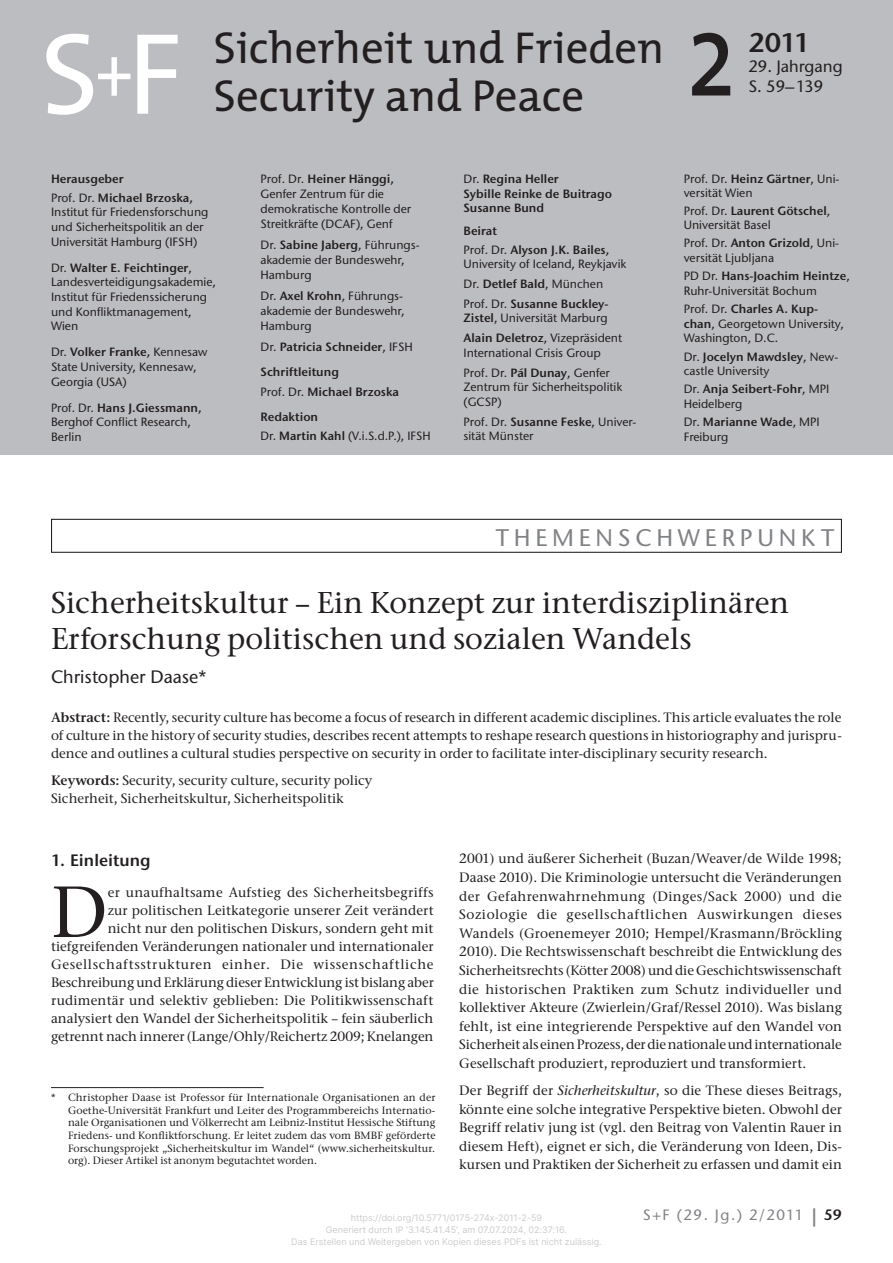
<style>
.page{position:relative;width:893px;height:1263px;background:#fff}
.page>*{position:absolute;margin:0;border:0;box-sizing:border-box;transform-origin:0 0}
.t1{font:120px "The Mix";color:#231f20;scale:.84 1}
.t2{font:117px "The Mix";color:#fff}
.t3{font:500 72.15px "Stone Serif ITC";color:#231f20}
.t4{font:45px/48px "The Mix";color:#231f20}
.t5{font:500 30px/36px "Stone Serif ITC";color:#231f20}
.t6{font:27px "Stone Sans ITC Semi";color:#231f20}
.t7{font:500 24px "Stone Sans ITC";letter-spacing:.2em;color:#808285}
.t8{font:500 18px "Stone Sans ITC";color:#231f20}
.t9{font:500 16.5px/19.8px "Stone Sans ITC";color:#231f20}
.t10{font:16.5px "Stone Sans ITC Semi";color:#231f20}
.t11{font:500 15px "Stone Sans ITC";letter-spacing:.1em;color:#808285}
.t12{font:500 13.5px/18.6px "Stone Serif ITC";color:#231f20;text-align:justify}
.t13{font:500 12px/14.5px "Stone Sans ITC";color:#231f20}
.t14{font:12px/25.5px "Stone Sans ITC Semi";color:#231f20}
.t15{font:500 10.5px/12.8px "Stone Serif ITC";color:#231f20;text-align:justify}
.t16{font:9px/12px "Inter";color:#ccc;text-align:center}
.s1{font-family:"Stone Sans ITC";font-weight:500}
.s2{font-family:"Stone Sans ITC Semi";font-weight:400}
.s3{font-family:"Stone Serif ITC Semi";font-weight:400}
.s4{font-style:italic}
.s5{font-size:21px}
.s6{font-family:"Stone Sans ITC Semi";font-weight:400;color:#231f20}
</style>
<div class="page">
<div style="left:0;top:0;width:893px;height:455px;background:#bcbdc0"></div>
<div style="left:51px;top:519px;width:791px;height:34px;border:1px solid #231f20"></div>
<hr style="left:51px;top:1087px;width:213px;height:1px;background:#231f20">
<h2 class="t2" style="left:40px;top:-1px;width:143px">S<sup>+</sup>F</h2>
<h3 class="t4" style="left:213px;top:24px;width:452px">Sicherheit und Frieden<br>Security and Peace</h3>
<h1 class="t1" style="left:687px;top:-22px;width:59px">2</h1>
<h3 class="t6" style="left:748px;top:26px;width:64px">2011</h3>
<p class="t9" style="left:748px;top:56px;width:96px">29. Jahrgang<br>S. 59–139</p>
<p class="t14" style="left:51px;top:169px;width:144px;line-height:18.8px">Herausgeber<br><span class="s1">Prof. Dr.</span> Michael Brzoska,</p>
<p class="t13" style="left:51px;top:205px;width:159px">Institut für Friedensforschung und Sicherheitspolitik an der<br>Universität Hamburg (IFSH)</p>
<p class="t14" style="left:51px;top:255px;width:142px"><span class="s1">Dr.</span> Walter E. Feichtinger<span class="s1">,</span></p>
<p class="t13" style="left:51px;top:275px;width:166px">Landesverteidigungsakademie,<br>Institut für Friedenssicherung und Konfliktmanagement,<br>Wien</p>
<p class="t14" style="left:51px;top:339px;width:158px"><span class="s1">Dr.</span> Volker Franke, <span class="s1">Kennesaw</span></p>
<p class="t13" style="left:51px;top:359px;width:147px">State University, Kennesaw,<br>Georgia (USA)</p>
<p class="t14" style="left:51px;top:395px;width:152px"><span class="s1">Prof. Dr.</span> Hans J.Giessmann,</p>
<p class="t13" style="left:51px;top:415px;width:141px">Berghof Conflict Research,<br>Berlin</p>
<p class="t14" style="left:260px;top:166px;width:135px"><span class="s1">Prof. Dr.</span> Heiner Hänggi,</p>
<p class="t13" style="left:260px;top:186px;width:152px">Genfer Zentrum für die demokratische Kontrolle der<br>Streitkräfte (DCAF), Genf</p>
<p class="t13" style="left:260px;top:237px;width:161px">Dr. <span class="s2">Sabine Jaberg</span>, Führungs&shy;akademie der Bundeswehr,<br>Hamburg</p>
<p class="t13" style="left:260px;top:288px;width:146px">Dr. <span class="s2">Axel Krohn</span>, Führungs&shy;akademie der Bundeswehr,<br>Hamburg</p>
<p class="t14" style="left:260px;top:334px;width:154px"><span class="s1">Dr.</span> Patricia Schneider<span class="s1">, IFSH<br></span>Schriftleitung</p>
<p class="t14" style="left:260px;top:378px;width:140px"><span class="s1">Prof. Dr.</span> Michael Brzoska<br>Redaktion</p>
<p class="t13" style="left:260px;top:429px;width:172px">Dr. <span class="s2">Martin Kahl</span> (V.i.S.d.P.), IFSH</p>
<p class="t14" style="left:463px;top:172px;width:150px;line-height:14.4px"><span class="s1">Dr.</span> Regina Heller<br>Sybille Reinke de Buitrago<br>Susanne Bund</p>
<p class="t14" style="left:463px;top:222px;width:147px;line-height:18.6px">Beirat<br><span class="s1">Prof. Dr.</span> Alyson J.K. Bailes,</p>
<p class="t13" style="left:463px;top:254px;width:164px;line-height:19.4px">University of Iceland, Reykjavik<br>Dr. <span class="s2">Detlef Bald</span>, München</p>
<p class="t14" style="left:463px;top:291px;width:147px"><span class="s1">Prof. Dr.</span> Susanne Buckley-</p>
<p class="t13" style="left:463px;top:308px;width:160px;line-height:20.2px"><span class="s2">Zistel</span>, Universität Marburg<br><span class="s2">Alain Deletroz</span>, Vizepräsident</p>
<p class="t13" style="left:463px;top:342px;width:148px;line-height:20.2px">International Crisis Group<br>Prof. Dr. <span class="s2">Pál Dunay</span>, Genfer</p>
<p class="t13" style="left:463px;top:380px;width:160px">Zentrum für Sicherheitspolitik (GCSP)</p>
<p class="t13" style="left:463px;top:414px;width:174px">Prof. Dr. <span class="s2">Susanne Feske</span>, Univer&shy;sität Münster</p>
<p class="t13" style="left:684px;top:172px;width:157px;line-height:14.1px">Prof. Dr. <span class="s2">Heinz Gärtner</span>, Uni&shy;versität Wien</p>
<p class="t14" style="left:684px;top:198px;width:148px"><span class="s1">Prof. Dr.</span> Laurent Götschel<span class="s1">,</span></p>
<p class="t13" style="left:684px;top:216px;width:157px;line-height:18.1px">Universität Basel<br>Prof. Dr. <span class="s2">Anton Grizold</span>, Uni-</p>
<p class="t13" style="left:684px;top:251px;width:92px">versität Ljubljana</p>
<p class="t14" style="left:684px;top:263px;width:168px"><span class="s1">PD Dr.</span> Hans-Joachim Heintze<span class="s1">,</span></p>
<p class="t13" style="left:684px;top:283px;width:135px">Ruhr-Universität Bochum</p>
<p class="t14" style="left:684px;top:296px;width:136px"><span class="s1">Prof. Dr.</span> Charles A. Kup-</p>
<p class="t13" style="left:684px;top:316px;width:162px"><span class="s2">chan</span>, Georgetown University,<br>Washington, D.C.</p>
<p class="t14" style="left:684px;top:343px;width:156px"><span class="s1">Dr.</span> Jocelyn Mawdsley<span class="s1">, New-</span></p>
<p class="t13" style="left:684px;top:364px;width:87px">castle University</p>
<p class="t14" style="left:684px;top:376px;width:147px"><span class="s1">Dr.</span> Anja Seibert-Fohr<span class="s1">, MPI</span></p>
<p class="t13" style="left:684px;top:396px;width:60px">Heidelberg</p>
<p class="t14" style="left:684px;top:409px;width:138px"><span class="s1">Dr.</span> Marianne Wade<span class="s1">, MPI</span></p>
<p class="t13" style="left:684px;top:429px;width:46px">Freiburg</p>
<h3 class="t7" style="left:496px;top:523px;width:340px">THEMENSCHWERPUNKT</h3>
<h3 class="t5" style="left:51px;top:584px;width:740px">Sicherheitskultur – Ein Konzept zur interdisziplinären<br>Erforschung politischen und sozialen Wandels</h3>
<h3 class="t8" style="left:51px;top:666px;width:157px">Christopher Daase*</h3>
<p class="t12" style="left:51px;top:708px;width:792px;line-height:18px"><span class="s3">Abstract:</span> Recently, security culture has become a focus of research in different academic disciplines. This article evaluates the role of culture in the history of security studies, describes recent attempts to reshape research questions in historiography and jurispru&shy;dence and outlines a cultural studies perspective on security in order to facilitate inter-disciplinary security research.</p>
<p class="t12" style="left:51px;top:771px;width:323px;line-height:18px"><span class="s3">Keywords:</span> Security, security culture, security policy<br>Sicherheit, Sicherheitskultur, Sicherheitspolitik</p>
<p class="t10" style="left:51px;top:850px;width:101px">1. Einleitung</p>
<h3 class="t3" style="left:51px;top:867px;width:58px">D</h3>
<p class="t12" style="left:51px;top:883px;width:384px;line-height:18px;text-align:right">er unaufhaltsame Aufstieg des Sicherheitsbegriffs<br>zur politischen Leitkategorie unserer Zeit verändert<br>nicht nur den politischen Diskurs, sondern geht mit tiefgreifenden Veränderungen nationaler und internationaler Gesellschaftsstrukturen einher. Die wissenschaftliche Beschreibung und Erklärung dieser Entwicklung ist bislang aber rudimentär und selektiv geblieben: Die Politikwissenschaft analysiert den Wandel der Sicherheitspolitik – fein säuberlich getrennt nach innerer (Lange/Ohly/Reichertz 2009; Knelangen</p>
<p class="t15" style="left:68px;top:1091px;width:369px;text-indent:-17px">* Christopher Daase ist Professor für Internationale Organisationen an der Goethe-Universität Frankfurt und Leiter des Programmbereichs Internatio&shy;nale Organisationen und Völkerrecht am Leibniz-Institut Hessische Stiftung Friedens- und Konfliktforschung. Er leitet zudem das vom BMBF geförderte Forschungsprojekt „Sicherheitskultur im Wandel“ (www.sicherheitskultur. org). Dieser Artikel ist anonym begutachtet worden.</p>
<p class="t12" style="left:459px;top:849px;width:384px">2001) und äußerer Sicherheit (Buzan/Weaver/de Wilde 1998; Daase 2010). Die Kriminologie untersucht die Veränderungen der Gefahrenwahrnehmung (Dinges/Sack 2000) und die Soziologie die gesellschaftlichen Auswirkungen dieses Wandels (Groenemeyer 2010; Hempel/Krasmann/Bröckling 2010). Die Rechtswissenschaft beschreibt die Entwicklung des Sicherheitsrechts (Kötter 2008) und die Geschichtswissenschaft die historischen Praktiken zum Schutz individueller und kollektiver Akteure (Zwierlein/Graf/Ressel 2010). Was bislang fehlt, ist eine integrierende Perspektive auf den Wandel von Sicherheit als einen Prozess, der die nationale und internationale Gesellschaft produziert, reproduziert und transformiert.</p>
<p class="t12" style="left:459px;top:1081px;width:384px">Der Begriff der <span class="s4">Sicherheitskultur</span>, so die These dieses Beitrags, könnte eine solche integrative Perspektive bieten. Obwohl der Begriff relativ jung ist (vgl. den Beitrag von Valentin Rauer in diesem Heft), eignet er sich, die Veränderung von Ideen, Dis&shy;kursen und Praktiken der Sicherheit zu erfassen und damit ein</p>
<p class="t16" style="left:291px;top:1212px;width:312px">https://doi.org/10.5771/0175-274x-2011-2-59<br>Generiert durch IP '3.145.41.45', am 07.07.2024, 02:37:16.<br>Das Erstellen und Weitergeben von Kopien dieses PDFs ist nicht zulässig.</p>
<p class="t11" style="left:643px;top:1206px;width:201px">S+F (29. Jg.) 2/2011 <span class="s5">|</span> <span class="s6">59</span></p>
</div>
